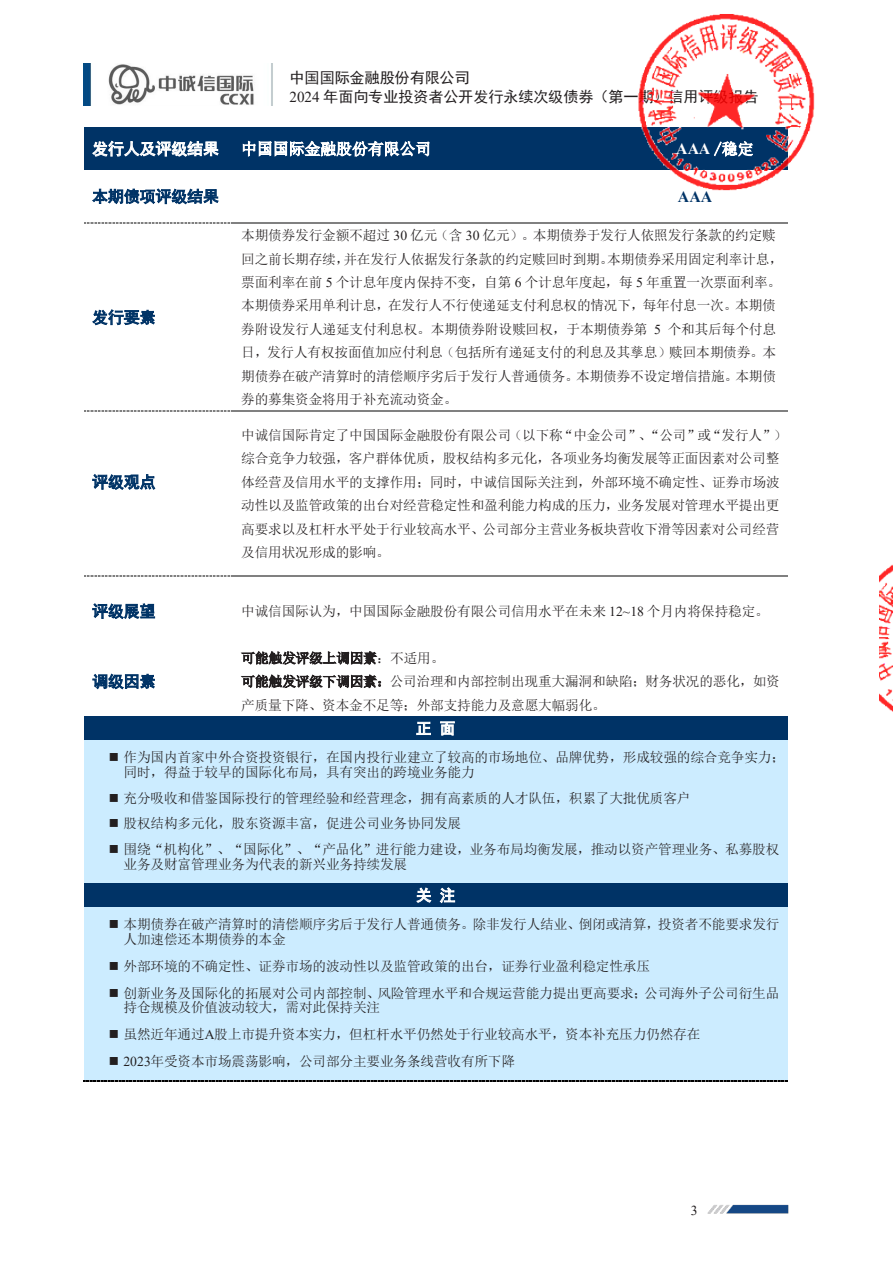
<style>
.page{position:relative;width:893px;height:1263px;background:#fff}
.page>*{position:absolute;margin:0;border:0;box-sizing:border-box;transform-origin:0 0}
.t1{font:15.9px "Sim Hei";color:#036}
.t2{font:15.9px "Sim Sun";color:#fff}
.t3{font:700 15.9px "Times New Roman";color:#fff}
.t4{font:15.9px "Sim Hei";color:#fff}
.t5{font:700 15.9px "Times New Roman";color:#036}
.t6{font:15.15px/19.5px "Sim Hei";color:#231f20}
.t7{font:13.65px/23.4px "Sim Sun";color:#231f20}
.t8{font:13.65px/23.4px "Sim Sun";letter-spacing:-.025em;color:#231f20}
.t9{font:13.65px "Times New Roman";color:#231f20}
.s1{font-family:"Times New Roman"}
.s2{font-family:"Sim Hei"}
.s3{font-family:"Sim Sun";font-weight:400}
</style>
<div class="page">
<img style="left:707px;top:1204px;width:82px;height:10px">
<img style="left:84px;top:63px;width:189px;height:42px">
<div style="left:84px;top:127px;width:149px;height:43px;background:#036"></div>
<div style="left:233px;top:127px;width:555px;height:43px;background:#036"></div>
<svg style="left:84px;top:223px;width:704px;height:1px"></svg>
<svg style="left:84px;top:411px;width:704px;height:1px"></svg>
<svg style="left:84px;top:575px;width:704px;height:1px"></svg>
<div style="left:84px;top:716px;width:704px;height:24px;background:#036"></div>
<div style="left:84px;top:740px;width:704px;height:143px;background:#ccecff"></div>
<div style="left:84px;top:883px;width:704px;height:24px;background:#036"></div>
<div style="left:84px;top:907px;width:704px;height:174px;background:#ccecff"></div>
<svg style="left:83px;top:1081px;width:705px;height:1px"></svg>
<img style="left:879px;top:564px;width:14px;height:148px">
<img style="left:638px;top:14px;width:177px;height:177px">
<p class="t6" style="left:289px;top:68px;width:471px">中国国际金融股份有限公司<br><span class="s1">2024</span> 年面向专业投资者公开发行永续次级债券（第一期）信用评级报告</p>
<p class="t2" style="left:92px;top:141px;width:341px"><span class="s2">发行人及评级结果</span> 中国国际金融股份有限公司</p>
<p class="t3" style="left:676px;top:138px;width:79px">AAA <span class="s3">/稳定</span></p>
<p class="t1" style="left:92px;top:188px;width:128px">本期债项评级结果</p>
<p class="t5" style="left:678px;top:186px;width:36px">AAA</p>
<p class="t1" style="left:92px;top:309px;width:65px">发行要素</p>
<p class="t1" style="left:92px;top:474px;width:65px">评级观点</p>
<p class="t7" style="left:241px;top:224px;width:543px">本期债券发行金额不超过 <span class="s1">30</span> 亿元（含 <span class="s1">30</span> 亿元）。本期债券于发行人依照发行条款的约定赎回之前长期存续，并在发行人依据发行条款的约定赎回时到期。本期债券采用固定利率计息，票面利率在前 <span class="s1">5</span> 个计息年度内保持不变，自第 <span class="s1">6</span> 个计息年度起，每 <span class="s1">5</span> 年重置一次票面利率。本期债券采用单利计息，在发行人不行使递延支付利息权的情况下，每年付息一次。本期债券附设发行人递延支付利息权。本期债券附设赎回权，于本期债券第 <span class="s1">5</span> 个和其后每个付息日，发行人有权按面值加应付利息（包括所有递延支付的利息及其孳息）赎回本期债券。本期债券在破产清算时的清偿顺序劣后于发行人普通债务。本期债券不设定增信措施。本期债券的募集资金将用于补充流动资金。</p>
<p class="t8" style="left:241px;top:423px;width:547px">中诚信国际肯定了中国国际金融股份有限公司（以下称“中金公司”、“公司”或“发行人”）综合竞争力较强，客户群体优质，股权结构多元化，各项业务均衡发展等正面因素对公司整体经营及信用水平的支撑作用；同时，中诚信国际关注到，外部环境不确定性、证券市场波动性以及监管政策的出台对经营稳定性和盈利能力构成的压力，业务发展对管理水平提出更高要求以及杠杆水平处于行业较高水平、公司部分主营业务板块营收下滑等因素对公司经营及信用状况形成的影响。</p>
<p class="t1" style="left:92px;top:603px;width:65px">评级展望</p>
<p class="t7" style="left:241px;top:599px;width:529px">中诚信国际认为，中国国际金融股份有限公司信用水平在未来 <span class="s1">12~18</span> 个月内将保持稳定。</p>
<p class="t7" style="left:241px;top:646px;width:540px">可能触发评级上调因素：不适用。<br>可能触发评级下调因素：公司治理和内部控制出现重大漏洞和缺陷；财务状况的恶化，如资产质量下降、资本金不足等；外部支持能力及意愿大幅弱化。</p>
<p class="t4" style="left:416px;top:720px;width:41px">正 面</p>
<p class="t7" style="left:123px;top:750px;width:663px;line-height:15.1px;text-indent:-15px">■ 作为国内首家中外合资投资银行，在国内投行业建立了较高的市场地位、品牌优势，形成较强的综合竞争实力；同时，得益于较早的国际化布局，具有突出的跨境业务能力</p>
<p class="t8" style="left:109px;top:786px;width:583px">■ 充分吸收和借鉴国际投行的管理经验和经营理念，拥有高素质的人才队伍，积累了大批优质客户</p>
<p class="t7" style="left:109px;top:811px;width:354px">■ 股权结构多元化，股东资源丰富，促进公司业务协同发展</p>
<p class="t7" style="left:123px;top:841px;width:658px;line-height:15.1px;text-indent:-15px">■ 围绕“机构化”、“国际化”、“产品化”进行能力建设，业务布局均衡发展，推动以资产管理业务、私募股权业务及财富管理业务为代表的新兴业务持续发展</p>
<p class="t4" style="left:416px;top:887px;width:41px">关注</p>
<p class="t7" style="left:123px;top:917px;width:657px;line-height:14.7px;text-indent:-15px">■ 本期债券在破产清算时的清偿顺序劣后于发行人普通债务。除非发行人结业、倒闭或清算，投资者不能要求发行人加速偿还本期债券的本金</p>
<p class="t7" style="left:109px;top:954px;width:543px">■ 外部环境的不确定性、证券市场的波动性以及监管政策的出台，证券行业盈利稳定性承压</p>
<p class="t7" style="left:123px;top:985px;width:657px;line-height:14.7px;text-indent:-15px">■ 创新业务及国际化的拓展对公司内部控制、风险管理水平和合规运营能力提出更高要求；公司海外子公司衍生品持仓规模及价值波动较大，需对此保持关注</p>
<p class="t7" style="left:109px;top:1022px;width:593px">■ 虽然近年通过<span class="s1">A</span>股上市提升资本实力，但杠杆水平仍然处于行业较高水平，资本补充压力仍然存在</p>
<p class="t7" style="left:109px;top:1049px;width:408px">■ <span class="s1">2023</span>年受资本市场震荡影响，公司部分主要业务条线营收有所下降</p>
<p class="t1" style="left:92px;top:673px;width:65px">调级因素</p>
<p class="t9" style="left:691px;top:1201px;width:8px">3</p>
</div>
